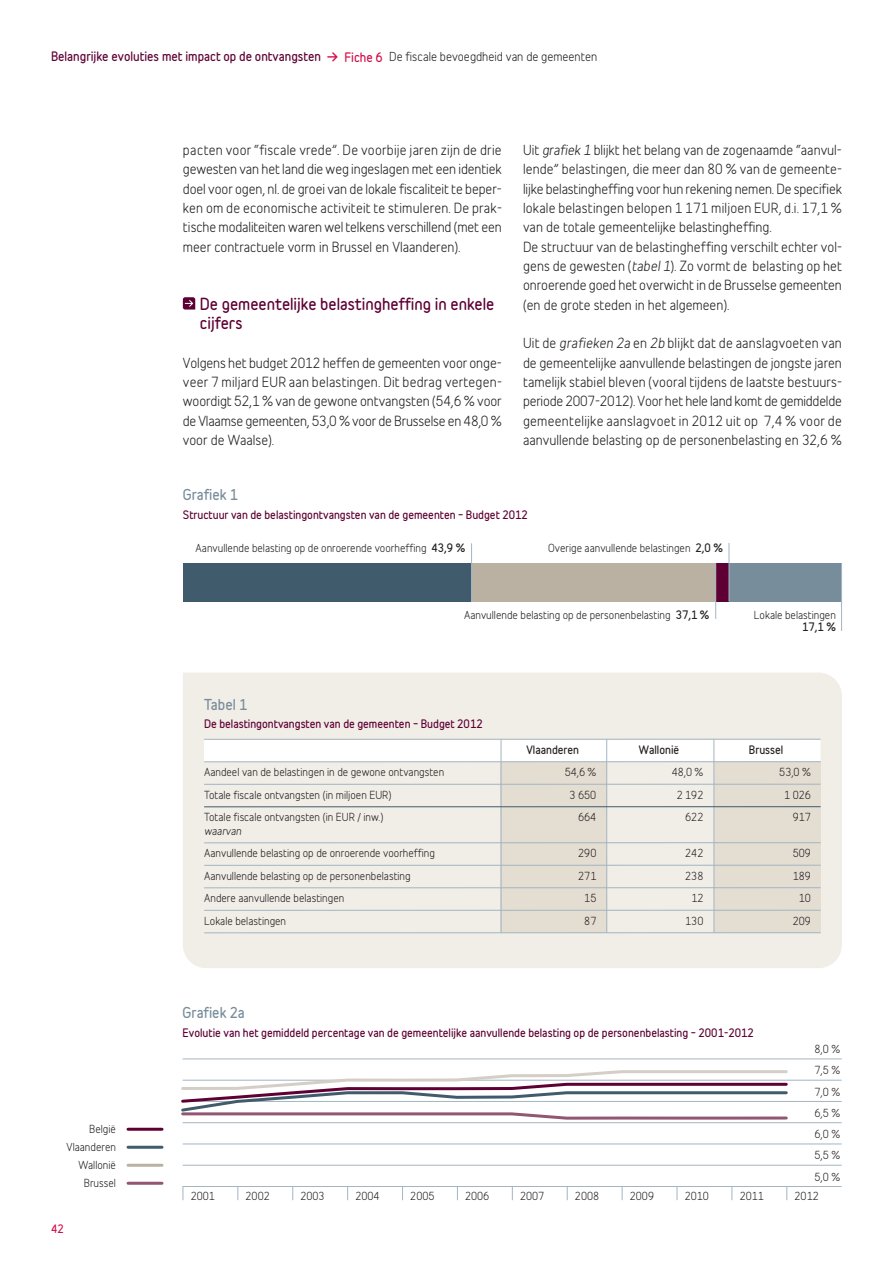
<style>
.page{position:relative;width:893px;height:1263px;background:#fff}
.page>*{position:absolute;margin:0;border:0;box-sizing:border-box;transform-origin:0 0}
.t1{font:700 15px/19.4px "Belfius Normal";color:#5e0034}
.t2{font:700 13.5px "Belfius Alternative";color:#788d9c}
.t3{font:13.2px/19.4px "Belfius Alternative";color:#231f20;text-align:justify}
.t4{font:700 11.7px "Belfius Alternative";color:#5e0034}
.t5{font:10.5px/21.3px "Belfius Alternative";color:#231f20;text-align:justify}
.t6{font:700 10.5px "Belfius Alternative";color:#5e0034}
.t7{font:700 10.5px "Belfius Alternative";color:#231f20}
.t8{font:italic 10.5px "Belfius Alternative";color:#231f20}
.t9{font:700 10.5px "Belfius Alternative";color:#d20e49}
.s1{font-size:13.5px;color:#d20e49}
.s2{color:#d20e49}
.s3{font-weight:400;color:#231f20}
.s4{font-style:italic}
.s5{font-weight:700}
</style>
<div class="page">
<div style="left:183px;top:673px;width:659px;height:295px;background:#f1ede7"></div>
<svg style="left:183px;top:297px;width:12px;height:13px"></svg>
<div style="left:183px;top:563px;width:289px;height:38px;background:#405b6b"></div>
<div style="left:472px;top:563px;width:244px;height:38px;background:#bbb1a3"></div>
<div style="left:716px;top:563px;width:13px;height:38px;background:#5e0034"></div>
<div style="left:729px;top:563px;width:113px;height:38px;background:#788d9c"></div>
<hr style="left:471px;top:543px;width:1px;height:58px;background:#a3b5c1">
<hr style="left:729px;top:543px;width:1px;height:58px;background:#a3b5c1">
<hr style="left:841px;top:563px;width:1px;height:68px;background:#a3b5c1">
<div style="left:501px;top:762px;width:106px;height:171px;background:#e4ddd2"></div>
<div style="left:714px;top:762px;width:107px;height:171px;background:#e4ddd2"></div>
<div style="left:204px;top:740px;width:616px;height:22px;background:#fff"></div>
<hr style="left:501px;top:739px;width:1px;height:194px;background:#a3b5c1">
<hr style="left:606px;top:739px;width:1px;height:194px;background:#a3b5c1">
<hr style="left:714px;top:739px;width:1px;height:194px;background:#a3b5c1">
<hr style="left:183px;top:1186px;width:659px;height:1px;background:#a3b5c1">
<hr style="left:183px;top:1165px;width:659px;height:1px;background:#a3b5c1">
<hr style="left:183px;top:1143px;width:659px;height:1px;background:#a3b5c1">
<hr style="left:183px;top:1122px;width:659px;height:1px;background:#a3b5c1">
<hr style="left:183px;top:1101px;width:659px;height:1px;background:#a3b5c1">
<hr style="left:183px;top:1080px;width:659px;height:1px;background:#a3b5c1">
<hr style="left:183px;top:1058px;width:659px;height:1px;background:#a3b5c1">
<svg style="left:183px;top:1187px;width:1px;height:13px"></svg>
<svg style="left:237px;top:1187px;width:1px;height:13px"></svg>
<svg style="left:292px;top:1187px;width:1px;height:13px"></svg>
<svg style="left:347px;top:1187px;width:1px;height:13px"></svg>
<svg style="left:402px;top:1187px;width:1px;height:13px"></svg>
<svg style="left:457px;top:1187px;width:1px;height:13px"></svg>
<svg style="left:512px;top:1187px;width:1px;height:13px"></svg>
<svg style="left:567px;top:1187px;width:1px;height:13px"></svg>
<svg style="left:622px;top:1187px;width:1px;height:13px"></svg>
<svg style="left:677px;top:1187px;width:1px;height:13px"></svg>
<svg style="left:731px;top:1187px;width:1px;height:13px"></svg>
<svg style="left:786px;top:1187px;width:1px;height:13px"></svg>
<hr style="left:128px;top:1128px;width:34px;height:3px;background:#5e0034">
<hr style="left:128px;top:1146px;width:34px;height:3px;background:#405b6b">
<hr style="left:128px;top:1164px;width:34px;height:3px;background:#bbb1a3">
<hr style="left:128px;top:1182px;width:34px;height:3px;background:#925670">
<svg style="left:181px;top:1070px;width:608px;height:50px"></svg>
<hr style="left:715px;top:563px;width:1px;height:56px;background:#a3b5c1">
<hr style="left:204px;top:739px;width:617px;height:1px;background:#a3b5c1">
<hr style="left:204px;top:761px;width:617px;height:1px;background:#a3b5c1">
<hr style="left:204px;top:784px;width:617px;height:1px;background:#a3b5c1">
<hr style="left:204px;top:806px;width:617px;height:1px;background:#405b6b">
<hr style="left:204px;top:842px;width:617px;height:1px;background:#a3b5c1">
<hr style="left:204px;top:865px;width:617px;height:1px;background:#a3b5c1">
<hr style="left:204px;top:887px;width:617px;height:1px;background:#a3b5c1">
<hr style="left:204px;top:910px;width:617px;height:1px;background:#a3b5c1">
<hr style="left:204px;top:932px;width:617px;height:1px;background:#a3b5c1">
<p class="t4" style="left:51px;top:51px;width:548px">Belangrijke evoluties met impact op de ontvangsten <span class="s1">→</span> <span class="s2">Fiche 6</span> <span class="s3">De fiscale bevoegdheid van de gemeenten</span></p>
<p class="t3" style="left:183px;top:141px;width:321px">pacten voor “fiscale vrede”. De voorbije jaren zijn de drie gewesten van het land die weg ingeslagen met een identiek doel voor ogen, nl. de groei van de lokale fiscaliteit te beper&shy;ken om de economische activiteit te stimuleren. De prak&shy;tische modaliteiten waren wel telkens verschillend (met een meer contractuele vorm in Brussel en Vlaanderen).</p>
<p class="t1" style="left:200px;top:295px;width:296px">De gemeentelijke belastingheffing in enkele cijfers</p>
<p class="t3" style="left:183px;top:354px;width:321px">Volgens het budget 2012 heffen de gemeenten voor onge&shy;veer 7 miljard EUR aan belastingen. Dit bedrag vertegen&shy;woordigt 52,1 % van de gewone ontvangsten (54,6 % voor de Vlaamse gemeenten, 53,0 % voor de Brusselse en 48,0 % voor de Waalse).</p>
<p class="t3" style="left:523px;top:141px;width:321px;text-align:left">Uit <span class="s4">grafiek 1</span> blijkt het belang van de zogenaamde “aanvul&shy;lende” belastingen, die meer dan 80 % van de gemeente&shy;lijke belastingheffing voor hun rekening nemen. De specifiek lokale belastingen belopen 1 171 miljoen EUR, d.i. 17,1 % van de totale gemeentelijke belastingheffing.<br>De structuur van de belastingheffing verschilt echter vol&shy;gens de gewesten (<span class="s4">tabel 1</span>). Zo vormt de belasting op het onroerende goed het overwicht in de Brusselse gemeenten (en de grote steden in het algemeen).</p>
<p class="t3" style="left:523px;top:335px;width:321px">Uit de <span class="s4">grafieken 2a</span> en <span class="s4">2b</span> blijkt dat de aanslagvoeten van de gemeentelijke aanvullende belastingen de jongste jaren tamelijk stabiel bleven (vooral tijdens de laatste bestuurs&shy;periode 2007-2012). Voor het hele land komt de gemiddelde gemeentelijke aanslagvoet in 2012 uit op 7,4 % voor de aanvullende belasting op de personenbelasting en 32,6 %</p>
<p class="t2" style="left:183px;top:489px;width:57px">Grafiek 1</p>
<p class="t6" style="left:183px;top:510px;width:346px">Structuur van de belastingontvangsten van de gemeenten – Budget 2012</p>
<p class="t5" style="left:196px;top:538px;width:271px">Aanvullende belasting op de onroerende voorheffing <span class="s5">43,9 %</span></p>
<p class="t5" style="left:548px;top:538px;width:176px">Overige aanvullende belastingen <span class="s5">2,0 %</span></p>
<p class="t5" style="left:464px;top:605px;width:247px">Aanvullende belasting op de personenbelasting <span class="s5">37,1 %</span></p>
<p class="t5" style="left:754px;top:605px;width:84px">Lokale belastingen</p>
<p class="t7" style="left:802px;top:622px;width:35px">17,1 %</p>
<p class="t2" style="left:204px;top:699px;width:45px">Tabel 1</p>
<p class="t6" style="left:204px;top:719px;width:280px">De belastingontvangsten van de gemeenten – Budget 2012</p>
<p class="t7" style="left:526px;top:745px;width:54px">Vlaanderen</p>
<p class="t7" style="left:639px;top:745px;width:42px">Wallonië</p>
<p class="t7" style="left:749px;top:745px;width:36px">Brussel</p>
<p class="t5" style="left:204px;top:763px;width:242px">Aandeel van de belastingen in de gewone ontvangsten</p>
<p class="t5" style="left:565px;top:762px;width:33px">54,6 %</p>
<p class="t5" style="left:672px;top:762px;width:33px">48,0 %</p>
<p class="t5" style="left:779px;top:762px;width:33px">53,0 %</p>
<p class="t5" style="left:204px;top:785px;width:189px">Totale fiscale ontvangsten (in miljoen EUR)</p>
<p class="t5" style="left:570px;top:785px;width:28px">3 650</p>
<p class="t5" style="left:677px;top:785px;width:28px">2 192</p>
<p class="t5" style="left:784px;top:785px;width:28px">1 026</p>
<p class="t5" style="left:204px;top:808px;width:181px">Totale fiscale ontvangsten (in EUR / inw.)</p>
<p class="t5" style="left:578px;top:807px;width:20px">664</p>
<p class="t5" style="left:685px;top:807px;width:20px">622</p>
<p class="t5" style="left:793px;top:807px;width:20px">917</p>
<p class="t8" style="left:204px;top:827px;width:39px">waarvan</p>
<p class="t5" style="left:204px;top:844px;width:232px">Aanvullende belasting op de onroerende voorheffing</p>
<p class="t5" style="left:578px;top:843px;width:20px">290</p>
<p class="t5" style="left:685px;top:843px;width:20px">242</p>
<p class="t5" style="left:793px;top:843px;width:20px">509</p>
<p class="t5" style="left:204px;top:866px;width:208px">Aanvullende belasting op de personenbelasting</p>
<p class="t5" style="left:578px;top:866px;width:20px">271</p>
<p class="t5" style="left:685px;top:866px;width:20px">238</p>
<p class="t5" style="left:793px;top:866px;width:20px">189</p>
<p class="t5" style="left:204px;top:889px;width:142px">Andere aanvullende belastingen</p>
<p class="t5" style="left:584px;top:888px;width:14px">15</p>
<p class="t5" style="left:691px;top:888px;width:14px">12</p>
<p class="t5" style="left:799px;top:888px;width:14px">10</p>
<p class="t5" style="left:204px;top:911px;width:84px">Lokale belastingen</p>
<p class="t5" style="left:584px;top:911px;width:14px">87</p>
<p class="t5" style="left:685px;top:911px;width:20px">130</p>
<p class="t5" style="left:793px;top:911px;width:20px">209</p>
<p class="t5" style="left:67px;top:1120px;width:51px;line-height:18px;text-align:right">België<br>Vlaanderen<br>Wallonië<br>Brussel</p>
<p class="t9" style="left:51px;top:1224px;width:14px">42</p>
<p class="t2" style="left:183px;top:1006px;width:64px">Grafiek 2a</p>
<p class="t6" style="left:183px;top:1028px;width:573px">Evolutie van het gemiddeld percentage van de gemeentelijke aanvullende belasting op de personenbelasting – 2001-2012</p>
<p class="t5" style="left:814px;top:1039px;width:27px">8,0 % 7,5 % 7,0 % 6,5 % 6,0 % 5,5 % 5,0 %</p>
<p class="t5" style="left:191px;top:1186px;width:26px">2001</p>
<p class="t5" style="left:246px;top:1186px;width:26px">2002</p>
<p class="t5" style="left:300px;top:1186px;width:26px">2003</p>
<p class="t5" style="left:355px;top:1186px;width:26px">2004</p>
<p class="t5" style="left:410px;top:1186px;width:26px">2005</p>
<p class="t5" style="left:465px;top:1186px;width:26px">2006</p>
<p class="t5" style="left:520px;top:1186px;width:26px">2007</p>
<p class="t5" style="left:575px;top:1186px;width:26px">2008</p>
<p class="t5" style="left:630px;top:1186px;width:26px">2009</p>
<p class="t5" style="left:685px;top:1186px;width:26px">2010</p>
<p class="t5" style="left:740px;top:1186px;width:26px">2011</p>
<p class="t5" style="left:795px;top:1186px;width:26px">2012</p>
</div>
